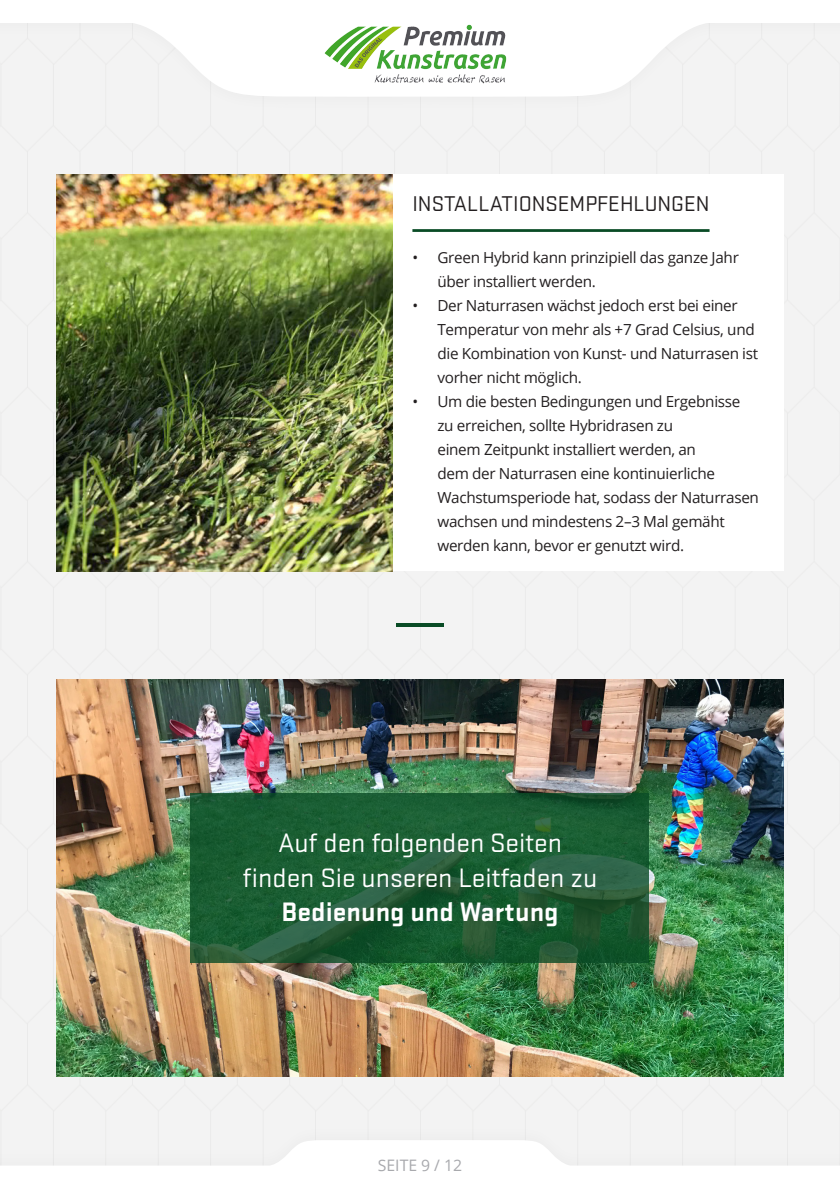
<style>
.page{position:relative;width:840px;height:1191px;background:#fff}
.page>*{position:absolute;margin:0;border:0;box-sizing:border-box;transform-origin:0 0}
.Brødtekst{font:27.8px "Stratum 1";color:#fff}
.Brødtekst-2{font:700 27.8px "Stratum 1";color:#fff}
.Mellemrubrik{font:22.2px "Stratum 1";color:#231f20}
.t1{font:15.8px "Open Sans";color:#a8a9ad}
.t2{font:15.2px/24px "Open Sans";letter-spacing:-.02em;color:#231f20}
</style>
<div class="page">
<div style="left:0;top:115px;width:839px;height:1007px;background:#f3f3f3"></div>
<div style="left:0;top:0;width:839px;height:115px;background:#f3f3f3"></div>
<svg style="left:0;top:0;width:839px;height:97px;fill:#fff"></svg>
<div style="left:0;top:1122px;width:839px;height:69px;background:#f3f3f3"></div>
<svg style="left:0;top:1141px;width:839px;height:50px;fill:#fff"></svg>
<img style="left:323px;top:23px;width:183px;height:62px">
<div style="left:392px;top:174px;width:390px;height:397px;background:#fff"></div>
<hr style="left:412px;top:229px;width:297px;height:3px;background:#094b25">
<img style="left:57px;top:679px;width:725px;height:397px">
<hr style="left:396px;top:623px;width:47px;height:4px;background:#094b25">
<svg style="left:191px;top:793px;width:458px;height:169px;background:#1c5b33"></svg>
<img style="left:57px;top:174px;width:335px;height:397px">
<p class="Mellemrubrik" style="left:412px;top:191px;width:298px">INSTALLATIONSEMPFEHLUNGEN</p>
<p class="t2" style="left:437px;top:245px;width:303px;text-indent:-25px">• Green Hybrid kann prinzipiell das ganze Jahr über installiert werden.</p>
<p class="t2" style="left:437px;top:293px;width:322px;text-indent:-25px">• Der Naturrasen wächst jedoch erst bei einer Temperatur von mehr als +7 Grad Celsius, und die Kombination von Kunst- und Naturrasen ist vorher nicht möglich.</p>
<p class="t2" style="left:437px;top:389px;width:323px;text-indent:-25px">• Um die besten Bedingungen und Ergebnisse zu erreichen, sollte Hybridrasen zu<br>einem Zeitpunkt installiert werden, an<br>dem der Naturrasen eine kontinuierliche Wachstumsperiode hat, sodass der Naturrasen wachsen und mindestens 2–3 Mal gemäht werden kann, bevor er genutzt wird.</p>
<p class="Brødtekst" style="left:278px;top:827px;width:285px">Auf den folgenden Seiten</p>
<p class="Brødtekst" style="left:242px;top:861px;width:356px">finden Sie unseren Leitfaden zu</p>
<p class="Brødtekst-2" style="left:281px;top:896px;width:278px">Bedienung und Wartung</p>
<p class="t1" style="left:377px;top:1154px;width:86px">SEITE 9 / 12</p>
</div>
